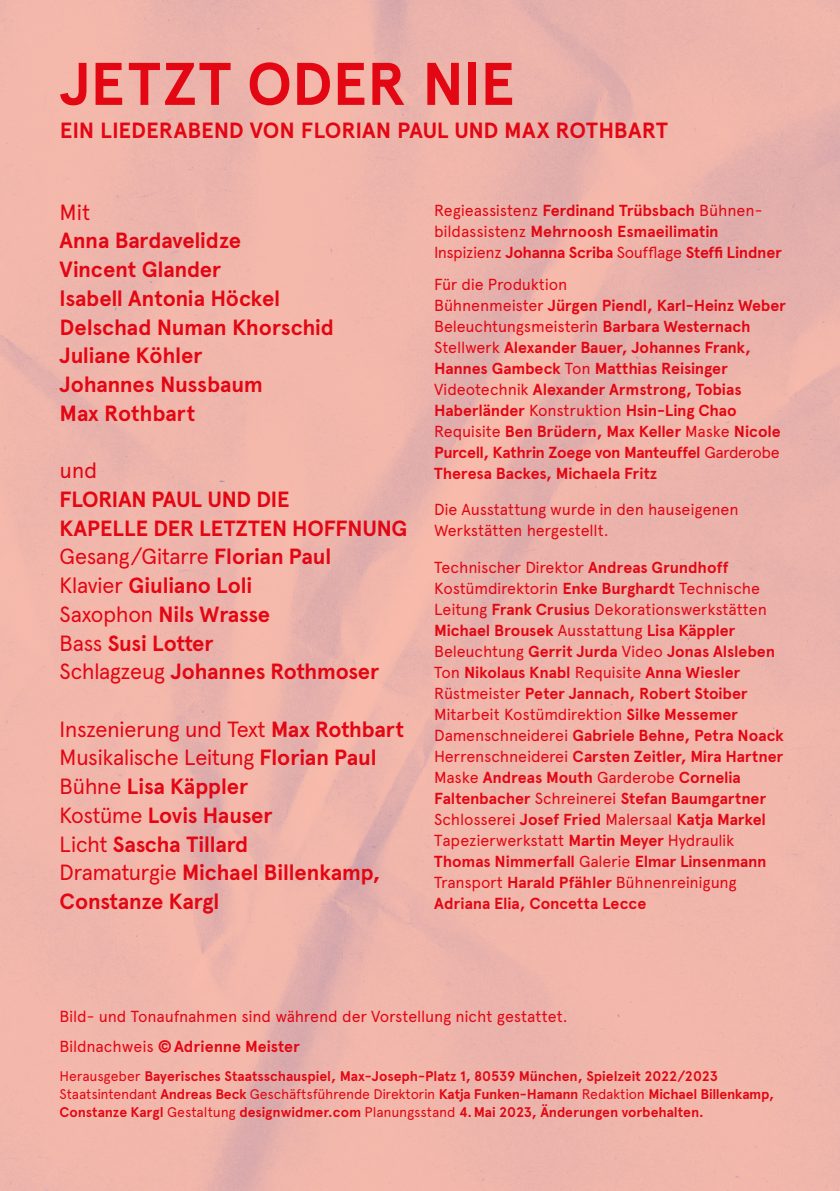
<style>
.page{position:relative;width:840px;height:1191px;background:#fff}
.page>*{position:absolute;margin:0;border:0;box-sizing:border-box;transform-origin:0 0}
.t1{font:700 60px "Apercu";letter-spacing:-.005em;color:#e30613}
.t2{font:700 22px/28.8px "Apercu Pro";letter-spacing:-.01em;color:#e30613}
.t3{font:700 22px/28.8px "Apercu";letter-spacing:-.01em;color:#e30613}
.t4{font:700 16px/21px "Apercu";letter-spacing:-.01em;color:#e30613}
.t5{font:16px/30px "Apercu";letter-spacing:-.015em;color:#e30613}
.t6{font:700 14px/18px "Apercu";letter-spacing:-.005em;color:#e30613}
.s1{font-weight:400}
.s2{font-family:"Apercu";font-weight:400}
.s3{font-weight:700}
</style>
<div class="page">
<p class="t1" style="left:60px;top:48px;width:456px">JETZT ODER NIE</p>
<p class="t3" style="left:60px;top:116px;width:609px">EIN LIEDERABEND VON FLORIAN PAUL UND MAX ROTHBART</p>
<p class="t3" style="left:60px;top:198px;width:276px"><span class="s1">Mit<br></span>Anna Bardavelidze<br>Vincent Glander<br>lsabell Antonia Höckel<br>Delschad Numan Khorschid<br>Juliane Köhler<br>Johannes Nussbaum<br>Max Rothbart</p>
<p class="t2" style="left:60px;top:454px;width:349px"><span class="s2">und<br></span>FLORIAN PAUL UND DIE<br>KAPELLE DER LETZTEN HOFFNUNG<br><span class="s1">Gesang/Gitarre</span> Florian Paul<br><span class="s1">Klavier</span> Giuliano Loli<br><span class="s1">Saxophon</span> Nils Wrasse<br><span class="s1">Bass</span> Susi Lotter<br><span class="s1">Schlagzeug</span> Johannes Rothmoser</p>
<p class="t2" style="left:60px;top:713px;width:345px"><span class="s1">Inszenierung und Text</span> Max Rothbart<br><span class="s1">Musikalische Leitung</span> Florian Paul<br><span class="s1">Bühne</span> Lisa Käppler<br><span class="s1">Kostüme</span> Lovis Hauser<br><span class="s1">Licht</span> Sascha Tillard<br><span class="s1">Dramaturgie</span> Michael Billenkamp,<br>Constanze Kargl</p>
<p class="t4" style="left:434px;top:199px;width:349px"><span class="s1">Regieassistenz</span> Ferdinand Trübsbach <span class="s1">Bühnen&shy;bildassistenz</span> Mehrnoosh Esmaeilimatin<br><span class="s1">Inspizienz</span> Johanna Scriba <span class="s1">Soufflage</span> Steffi Lindner</p>
<p class="t4" style="left:434px;top:273px;width:353px"><span class="s1">Für die Produktion<br>Bühnenmeister</span> Jürgen Piendl, Karl-Heinz Weber <span class="s1">Beleuchtungsmeisterin</span> Barbara Westernach <span class="s1">Stellwerk</span> Alexander Bauer, Johannes Frank, Hannes Gambeck <span class="s1">Ton</span> Matthias Reisinger <span class="s1">Videotechnik</span> Alexander Armstrong, Tobias Haberländer <span class="s1">Konstruktion</span> Hsin-Ling Chao <span class="s1">Requisite</span> Ben Brüdern, Max Keller <span class="s1">Maske</span> Nicole Purcell, Kathrin Zoege von Manteuffel <span class="s1">Garderobe </span>Theresa Backes, Michaela Fritz</p>
<p class="t5" style="left:434px;top:498px;width:306px;line-height:21px">Die Ausstattung wurde in den hauseigenen<br>Werkstätten hergestellt.</p>
<p class="t4" style="left:434px;top:556px;width:351px"><span class="s1">Technischer Direktor</span> Andreas Grundhoff <span class="s1">Kostümdirektorin</span> Enke Burghardt <span class="s1">Technische Leitung</span> Frank Crusius <span class="s1">Dekorationswerkstätten </span>Michael Brousek <span class="s1">Ausstattung</span> Lisa Käppler <span class="s1">Beleuchtung</span> Gerrit Jurda <span class="s1">Video</span> Jonas Alsleben <span class="s1">Ton</span> Nikolaus Knabl <span class="s1">Requisite</span> Anna Wiesler <span class="s1">Rüstmeister</span> Peter Jannach, Robert Stoiber <span class="s1">Mitarbeit Kostümdirektion</span> Silke Messemer <span class="s1">Damenschneiderei</span> Gabriele Behne, Petra Noack <span class="s1">Herrenschneiderei</span> Carsten Zeitler, Mira Hartner <span class="s1">Maske</span> Andreas Mouth <span class="s1">Garderobe</span> Cornelia Faltenbacher <span class="s1">Schreinerei</span> Stefan Baumgartner <span class="s1">Schlosserei</span> Josef Fried <span class="s1">Malersaal</span> Katja Markel <span class="s1">Tapezierwerkstatt</span> Martin Meyer <span class="s1">Hydraulik </span>Thomas Nimmerfall <span class="s1">Galerie</span> Elmar Linsenmann <span class="s1">Transport</span> Harald Pfähler <span class="s1">Bühnenreinigung </span>Adriana Elia, Concetta Lecce</p>
<p class="t5" style="left:60px;top:1001px;width:509px">Bild- und Tonaufnahmen sind während der Vorstellung nicht gestattet.<br>Bildnachweis <span class="s3">©Adrienne Meister</span></p>
<p class="t6" style="left:60px;top:1067px;width:715px"><span class="s1">Herausgeber</span> Bayerisches Staatsschauspiel, Max-Joseph-Platz 1, 80539 München, Spielzeit 2022/2023<br><span class="s1">Staatsintendant</span> Andreas Beck <span class="s1">Geschäftsführende Direktorin</span> Katja Funken-Hamann <span class="s1">Redaktion</span> Michael Billenkamp,<br>Constanze Kargl <span class="s1">Gestaltung</span> designwidmer.com <span class="s1">Planungsstand</span> 4.Mai 2023, Änderungen vorbehalten.</p>
</div>
